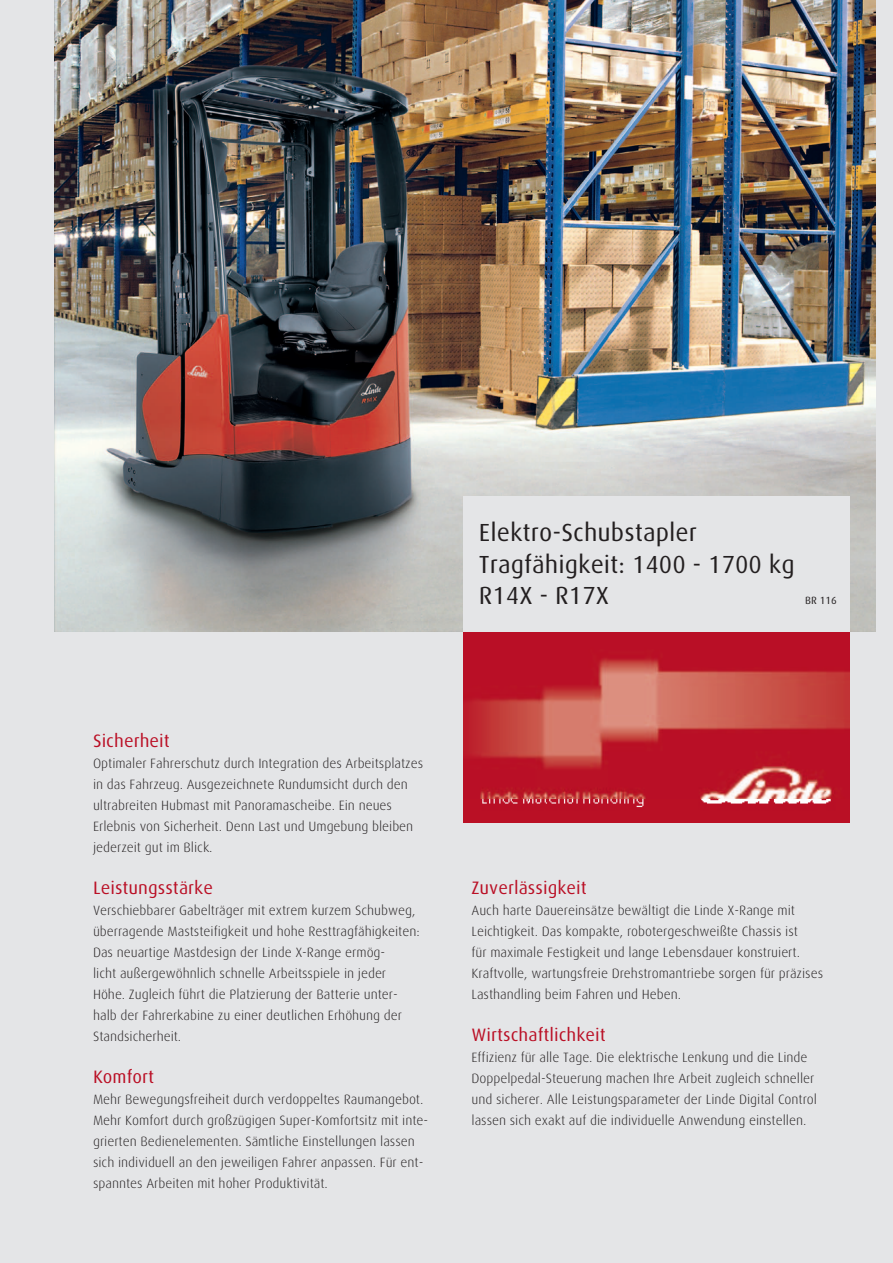
<style>
.page{position:relative;width:893px;height:1263px;background:#e4e5e7}
.page>*{position:absolute;margin:0;border:0;box-sizing:border-box;transform-origin:0 0}
.HighlightsTitle{font:24.75px/31.5px "Linde Dax OT";color:#231f20}
.HighlightsSubTitle{font:18px "Linde Dax OT";color:#ba0f25}
.HighlightsText{font:300 13.5px/21px "Linde Dax OT";letter-spacing:-.005em;color:#231f20}
.HighlightsSerie{font:10.5px "Linde Dax OT";color:#231f20}
</style>
<div class="page">
<img style="left:55px;top:0;width:820px;height:631px">
<img style="left:463px;top:632px;width:387px;height:191px">
<div style="left:463px;top:496px;width:387px;height:135px;background:#e4e5e7"></div>
<p class="HighlightsTitle" style="left:479px;top:516px;width:318px">Elektro-Schubstapler<br>Tragfähigkeit: 1400 - 1700 kg<br>R14X - R17X</p>
<p class="HighlightsSerie" style="left:805px;top:594px;width:33px">BR 116</p>
<p class="HighlightsSubTitle" style="left:93px;top:729px;width:78px">Sicherheit</p>
<p class="HighlightsText" style="left:93px;top:752px;width:332px">Optimaler Fahrerschutz durch Integration des Arbeitsplatzes in das Fahrzeug. Ausgezeichnete Rundumsicht durch den ultrabreiten Hubmast mit Panoramascheibe. Ein neues Erlebnis von Sicherheit. Denn Last und Umgebung bleiben jederzeit gut im Blick.</p>
<p class="HighlightsSubTitle" style="left:93px;top:876px;width:122px">Leistungsstärke</p>
<p class="HighlightsText" style="left:93px;top:899px;width:328px">Verschiebbarer Gabelträger mit extrem kurzem Schubweg, überragende Maststeifigkeit und hohe Resttragfähigkeiten:<br>Das neuartige Mastdesign der Linde X-Range ermög-<br>licht außergewöhnlich schnelle Arbeitsspiele in jeder Höhe. Zugleich führt die Platzierung der Batterie unter&shy;halb der Fahrerkabine zu einer deutlichen Erhöhung der Standsicherheit.</p>
<p class="HighlightsSubTitle" style="left:93px;top:1065px;width:63px">Komfort</p>
<p class="HighlightsText" style="left:93px;top:1088px;width:337px">Mehr Bewegungsfreiheit durch verdoppeltes Raumangebot.<br>Mehr Komfort durch großzügigen Super-Komfortsitz mit inte&shy;grierten Bedienelementen. Sämtliche Einstellungen lassen sich individuell an den jeweiligen Fahrer anpassen. Für ent&shy;spanntes Arbeiten mit hoher Produktivität.</p>
<p class="HighlightsSubTitle" style="left:471px;top:876px;width:117px">Zuverlässigkeit</p>
<p class="HighlightsText" style="left:471px;top:899px;width:353px">Auch harte Dauereinsätze bewältigt die Linde X-Range mit Leichtigkeit. Das kompakte, robotergeschweißte Chassis ist<br>für maximale Festigkeit und lange Lebensdauer konstruiert.<br>Kraftvolle, wartungsfreie Drehstromantriebe sorgen für präzises Lasthandling beim Fahren und Heben.</p>
<p class="HighlightsSubTitle" style="left:471px;top:1023px;width:136px">Wirtschaftlichkeit</p>
<p class="HighlightsText" style="left:471px;top:1046px;width:347px">Effizienz für alle Tage. Die elektrische Lenkung und die Linde Doppelpedal-Steuerung machen Ihre Arbeit zugleich schneller und sicherer. Alle Leistungsparameter der Linde Digital Control lassen sich exakt auf die individuelle Anwendung einstellen.</p>
</div>
